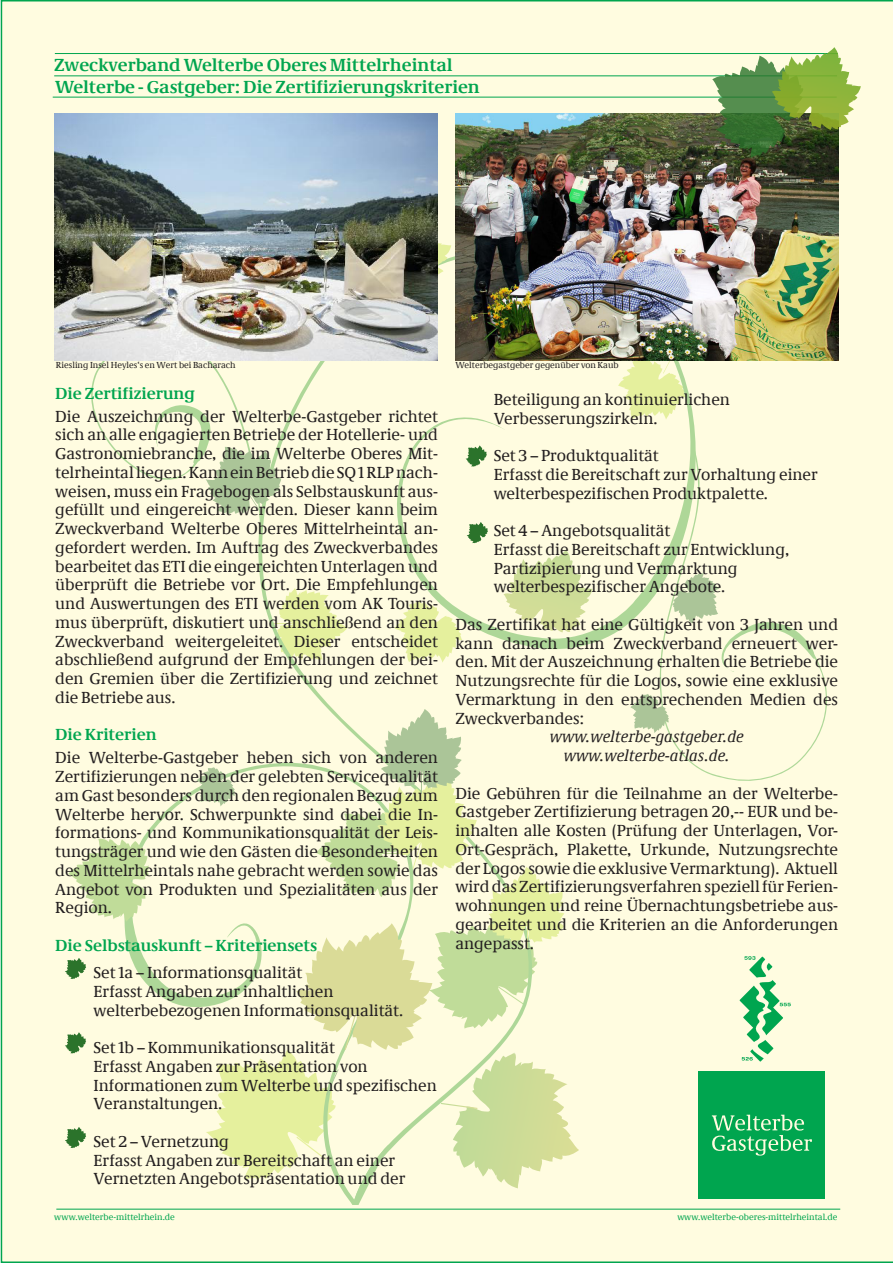
<style>
.page{position:relative;width:893px;height:1263px;background:#fff}
.page>*{position:absolute;margin:0;border:0;box-sizing:border-box;transform-origin:0 0}
.t1{font:700 18px "Neue Demos";color:#00a54f}
.t2{font:16.5px/18.8px "Neue Demos";color:#231f20;text-align:justify}
.t3{font:700 16.5px "Neue Demos";color:#00a54f}
.t4{font:italic 16.5px "Neue Demos";color:#231f20}
.t5{font:9px "Neue Demos";color:#231f20}
.t6{font:9px "Neue Demos";color:#00a54f}
</style>
<div class="page">
<div style="left:1px;top:0;width:892px;height:1263px;background:#fffce0"></div>
<svg style="left:254px;top:247px;width:456px;height:958px;background:#faf9da"></svg>
<div style="left:122px;top:756px;width:75px;height:449px;background:#fffce0"></div>
<img style="left:503px;top:550px;width:90px;height:83px">
<svg style="left:437px;top:202px;width:14px;height:93px"></svg>
<div style="left:651px;top:441px;width:178px;height:345px;background:#fffce0"></div>
<svg style="left:84px;top:360px;width:197px;height:186px;background:#f4f5d6"></svg>
<svg style="left:672px;top:573px;width:48px;height:50px;background:#cbdab3"></svg>
<svg style="left:630px;top:694px;width:39px;height:39px;background:#cbdab3"></svg>
<svg style="left:197px;top:709px;width:367px;height:496px;background:#eff2c8"></svg>
<svg style="left:68px;top:839px;width:81px;height:83px;background:#d7e7b3"></svg>
<img style="left:455px;top:114px;width:383px;height:246px">
<hr style="left:55px;top:53px;width:783px;height:1px;background:#00a54f">
<hr style="left:54px;top:75px;width:783px;height:1px;background:#00a54f">
<hr style="left:53px;top:97px;width:784px;height:1px;background:#00a54f">
<hr style="left:56px;top:1209px;width:784px;height:1px;background:#00a54f">
<svg style="left:712px;top:56px;width:92px;height:102px;background:#5f8552"></svg>
<img style="left:772px;top:47px;width:89px;height:83px">
<img style="left:55px;top:114px;width:382px;height:246px">
<div style="left:699px;top:945px;width:126px;height:127px;background:#fffce0"></div>
<div style="left:699px;top:1071px;width:126px;height:128px;background:#00a54f"></div>
<svg style="left:712px;top:1115px;width:100px;height:40px"></svg>
<svg style="left:740px;top:956px;width:51px;height:105px"></svg>
<svg style="left:65px;top:958px;width:21px;height:21px"></svg>
<svg style="left:65px;top:1032px;width:21px;height:21px"></svg>
<svg style="left:65px;top:1127px;width:21px;height:21px"></svg>
<svg style="left:466px;top:445px;width:21px;height:22px"></svg>
<svg style="left:467px;top:522px;width:21px;height:21px"></svg>
<p class="t1" style="left:54px;top:54px;width:400px">Zweckverband Welterbe Oberes Mittelrheintal</p>
<p class="t1" style="left:55px;top:76px;width:426px">Welterbe - Gastgeber: Die Zertifizierungskriterien</p>
<p class="t5" style="left:56px;top:360px;width:181px">Riesling Insel Heyles‘s en Wert bei Bacharach</p>
<p class="t3" style="left:55px;top:383px;width:141px">Die Zertifizierung</p>
<p class="t2" style="left:55px;top:407px;width:384px">Die Auszeichnung der Welterbe-Gastgeber richtet sich an alle engagierten Betriebe der Hotellerie- und Gastronomiebranche, die im Welterbe Oberes Mit&shy;telrheintal liegen. Kann ein Betrieb die SQ 1 RLP nach&shy;weisen, muss ein Fragebogen als Selbstauskunft aus&shy;gefüllt und eingereicht werden. Dieser kann beim Zweckverband Welterbe Oberes Mittelrheintal an&shy;gefordert werden. Im Auftrag des Zweckverbandes bearbeitet das ETI die eingereichten Unterlagen und überprüft die Betriebe vor Ort. Die Empfehlungen und Auswertungen des ETI werden vom AK Touris&shy;mus überprüft, diskutiert und anschließend an den Zweckverband weitergeleitet. Dieser entscheidet abschließend aufgrund der Empfehlungen der bei&shy;den Gremien über die Zertifizierung und zeichnet die Betriebe aus.</p>
<p class="t3" style="left:55px;top:725px;width:103px">Die Kriterien</p>
<p class="t2" style="left:55px;top:748px;width:384px">Die Welterbe-Gastgeber heben sich von anderen Zertifizierungen neben der gelebten Servicequalität am Gast besonders durch den regionalen Bezug zum Welterbe hervor. Schwerpunkte sind dabei die In&shy;formations- und Kommunikationsqualität der Leis&shy;tungsträger und wie den Gästen die Besonderheiten des Mittelrheintals nahe gebracht werden sowie das Angebot von Produkten und Spezialitäten aus der Region.</p>
<p class="t3" style="left:55px;top:935px;width:263px">Die Selbstauskunft – Kriteriensets</p>
<p class="t2" style="left:94px;top:963px;width:210px">Set 1a – Informationsqualität</p>
<p class="t2" style="left:94px;top:982px;width:241px">Erfasst Angaben zur inhaltlichen</p>
<p class="t2" style="left:94px;top:1001px;width:311px">welterbebezogenen Informationsqualität.</p>
<p class="t2" style="left:94px;top:1038px;width:243px">Set 1b – Kommunikationsqualität</p>
<p class="t2" style="left:94px;top:1057px;width:276px">Erfasst Angaben zur Präsentation von</p>
<p class="t2" style="left:94px;top:1076px;width:345px">Informationen zum Welterbe und spezifischen</p>
<p class="t2" style="left:94px;top:1094px;width:130px">Veranstaltungen.</p>
<p class="t2" style="left:94px;top:1132px;width:137px">Set 2 – Vernetzung</p>
<p class="t2" style="left:94px;top:1151px;width:303px">Erfasst Angaben zur Bereitschaft an einer</p>
<p class="t2" style="left:94px;top:1169px;width:313px">Vernetzten Angebotspräsentation und der</p>
<p class="t5" style="left:455px;top:360px;width:165px">Welterbegastgeber gegenüber von Kaub</p>
<p class="t2" style="left:494px;top:390px;width:238px">Beteiligung an kontinuierlichen</p>
<p class="t2" style="left:494px;top:409px;width:165px">Verbesserungszirkeln.</p>
<p class="t2" style="left:494px;top:446px;width:167px">Set 3 – Produktqualität</p>
<p class="t2" style="left:494px;top:465px;width:326px">Erfasst die Bereitschaft zur Vorhaltung einer</p>
<p class="t2" style="left:494px;top:484px;width:276px">welterbespezifischen Produktpalette.</p>
<p class="t2" style="left:494px;top:521px;width:178px">Set 4 – Angebotsqualität</p>
<p class="t2" style="left:494px;top:540px;width:297px">Erfasst die Bereitschaft zur Entwicklung,</p>
<p class="t2" style="left:494px;top:559px;width:245px">Partizipierung und Vermarktung</p>
<p class="t2" style="left:494px;top:577px;width:233px">welterbespezifischer Angebote.</p>
<p class="t2" style="left:455px;top:615px;width:384px">Das Zertifikat hat eine Gültigkeit von 3 Jahren und kann danach beim Zweckverband erneuert wer&shy;den. Mit der Auszeichnung erhalten die Betriebe die Nutzungsrechte für die Logos, sowie eine exklusive Vermarktung in den entsprechenden Medien des Zweckverbandes:</p>
<p class="t4" style="left:550px;top:727px;width:195px">www.welterbe-gastgeber.de</p>
<p class="t4" style="left:564px;top:746px;width:167px">www.welterbe-atlas.de.</p>
<p class="t2" style="left:455px;top:784px;width:384px">Die Gebühren für die Teilnahme an der Welterbe-Gastgeber Zertifizierung betragen 20,-- EUR und be&shy;inhalten alle Kosten (Prüfung der Unterlagen, Vor-Ort-Gespräch, Plakette, Urkunde, Nutzungsrechte der Logos sowie die exklusive Vermarktung). Aktuell wird das Zertifizierungsverfahren speziell für Ferien&shy;wohnungen und reine Übernachtungsbetriebe aus&shy;gearbeitet und die Kriterien an die Anforderungen angepasst.</p>
<p class="t6" style="left:54px;top:1212px;width:122px">www.welterbe-mittelrhein.de</p>
<p class="t6" style="left:677px;top:1212px;width:162px">www.welterbe-oberes-mittelrheintal.de</p>
</div>
